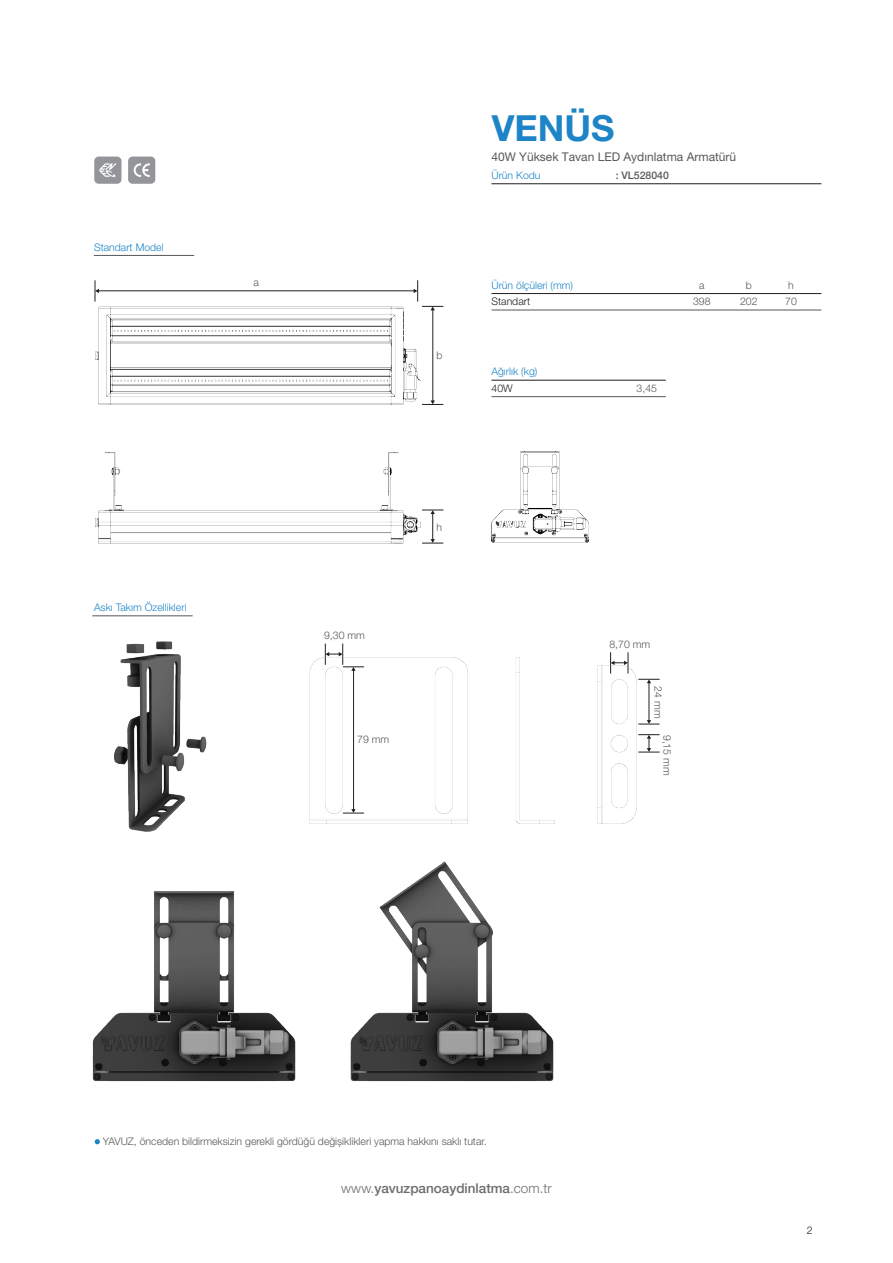
<style>
.page{position:relative;width:893px;height:1263px;background:#fff}
.page>*{position:absolute;margin:0;border:0;box-sizing:border-box;transform-origin:0 0}
.t1{font:700 36px "Helvetica Neue LT Pro";color:#1d85c7}
.t2{font:500 13.5px "Helvetica Neue LT Pro";color:#6c6d70}
.t3{font:12px "Helvetica Neue LT Pro";color:#57585a}
.t4{font:300 10.5px "Helvetica Neue LT Pro";color:#57585a}
.t5{font:300 10.5px "Helvetica Neue LT Pro";color:#1d85c7}
.t6{font:300 10.5px "Helvetica Neue LT Pro";color:#231f20}
.t7{font:500 10.5px "Helvetica Neue LT Pro";color:#57585a}
.s1{font-weight:300}
</style>
<div class="page">
<img style="left:94px;top:292px;width:336px;height:252px">
<img style="left:491px;top:451px;width:98px;height:92px">
<hr style="left:491px;top:183px;width:330px;height:1px;background:#231f20">
<hr style="left:491px;top:293px;width:330px;height:1px;background:#231f20">
<hr style="left:94px;top:255px;width:100px;height:1px;background:#57585a">
<hr style="left:92px;top:615px;width:101px;height:1px;background:#57585a">
<hr style="left:491px;top:310px;width:330px;height:1px;background:#57585a">
<hr style="left:491px;top:380px;width:175px;height:1px;background:#231f20">
<hr style="left:491px;top:396px;width:175px;height:1px;background:#57585a">
<div style="left:94px;top:157px;width:27px;height:27px;background:#939598;border-radius:4px"></div>
<svg style="left:99px;top:163px;width:18px;height:14px"></svg>
<div style="left:128px;top:157px;width:27px;height:27px;background:#939598;border-radius:4px"></div>
<svg style="left:134px;top:163px;width:16px;height:14px"></svg>
<svg style="left:95px;top:1139px;width:5px;height:5px"></svg>
<hr style="left:98px;top:291px;width:317px;height:1px;background:#231f20">
<svg style="left:95px;top:280px;width:4px;height:22px"></svg>
<hr style="left:433px;top:310px;width:1px;height:92px;background:#231f20">
<svg style="left:414px;top:280px;width:29px;height:30px"></svg>
<svg style="left:422px;top:400px;width:21px;height:5px"></svg>
<svg style="left:657px;top:734px;width:3px;height:19px"></svg>
<svg style="left:422px;top:510px;width:21px;height:34px"></svg>
<img style="left:114px;top:641px;width:93px;height:191px">
<img style="left:309px;top:643px;width:348px;height:181px">
<img style="left:92px;top:861px;width:462px;height:221px">
<p class="t5" style="left:94px;top:240px;width:71px">Standart Model</p>
<p class="t5" style="left:94px;top:601px;width:94px">Askı Takım Özellikleri</p>
<p class="t4" style="left:254px;top:276px;width:7px">a</p>
<p class="t4" style="left:436px;top:349px;width:8px">b</p>
<h1 class="t1" style="left:492px;top:106px;width:124px">VENÜS</h1>
<p class="t3" style="left:491px;top:150px;width:246px">40W Yüksek Tavan LED Aydınlatma Armatürü</p>
<p class="t5" style="left:491px;top:169px;width:51px">Ürün Kodu</p>
<p class="t7" style="left:616px;top:169px;width:55px">: VL528040</p>
<p class="t5" style="left:491px;top:278px;width:83px">Ürün ölçüleri (mm)</p>
<p class="t6" style="left:491px;top:295px;width:40px">Standart</p>
<p class="t5" style="left:491px;top:365px;width:47px">Ağırlık (kg)</p>
<p class="t6" style="left:491px;top:382px;width:23px">40W</p>
<p class="t4" style="left:637px;top:382px;width:22px">3,45</p>
<p class="t4" style="left:699px;top:278px;width:7px">a</p>
<p class="t4" style="left:746px;top:278px;width:8px">b</p>
<p class="t4" style="left:788px;top:278px;width:7px">h</p>
<p class="t4" style="left:693px;top:295px;width:19px">398</p>
<p class="t4" style="left:740px;top:295px;width:19px">202</p>
<p class="t4" style="left:785px;top:295px;width:13px">70</p>
<p class="t4" style="left:324px;top:629px;width:42px">9,30 mm</p>
<p class="t4" style="left:357px;top:733px;width:34px">79 mm</p>
<p class="t4" style="left:436px;top:521px;width:7px">h</p>
<p class="t4" style="left:609px;top:638px;width:42px">8,70 mm</p>
<p class="t4" style="left:665px;top:686px;width:34px;rotate:90deg">24 mm</p>
<p class="t4" style="left:673px;top:735px;width:42px;rotate:90deg">9,15 mm</p>
<p class="t4" style="left:103px;top:1135px;width:385px">YAVUZ, önceden bildirmeksizin gerekli gördüğü değișiklikleri yapma hakkını saklı tutar.</p>
<p class="t2" style="left:341px;top:1180px;width:212px"><span class="s1">www.</span>yavuzpanoaydinlatma<span class="s1">.com.tr</span></p>
<p class="t6" style="left:807px;top:1224px;width:7px">2</p>
</div>
